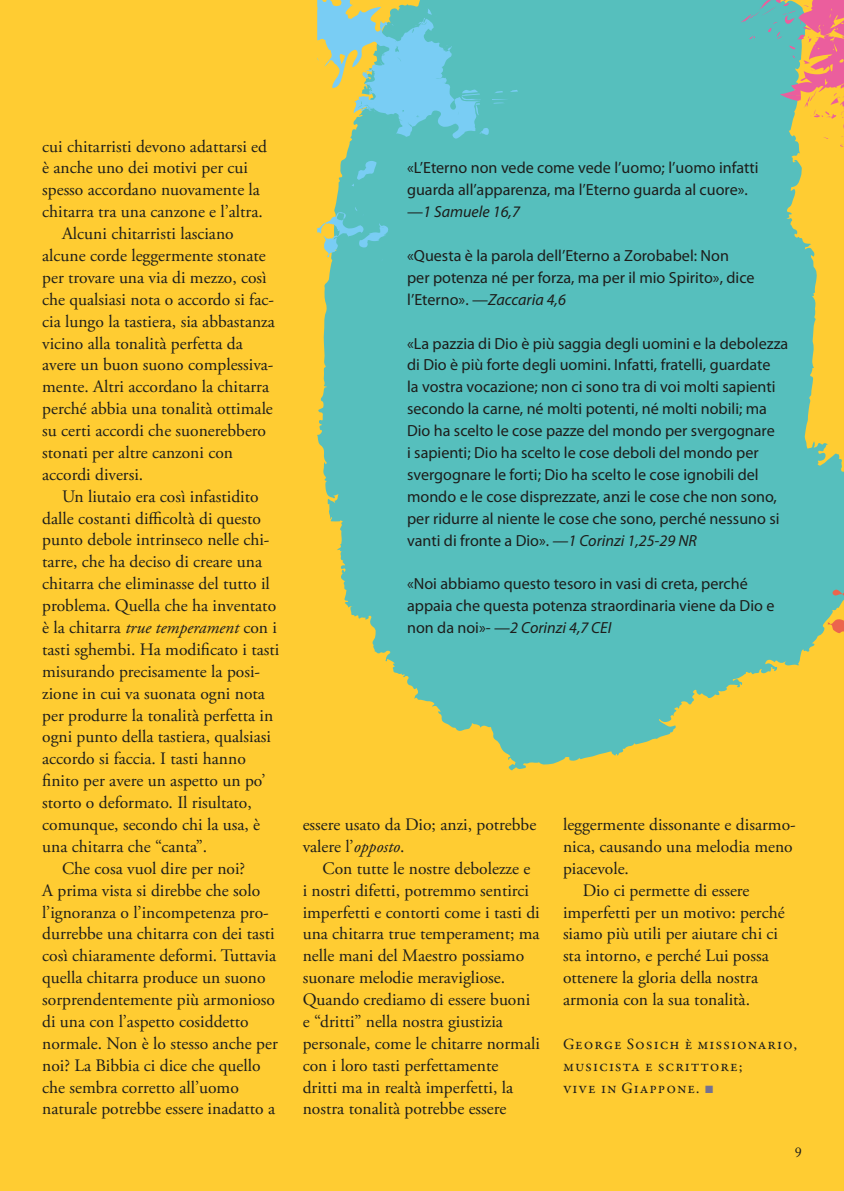
<style>
.page{position:relative;width:844px;height:1191px;background:#fff}
.page>*{position:absolute;margin:0;border:0;box-sizing:border-box;transform-origin:0 0}
.t1{font:17.5px/21.9px "Adobe Garamond Pro";color:#1d1d1b}
.t2{font:16.1px/21.9px "Myriad Pro";color:#1d1d1b}
.t3{font:15.75px/21.9px "Garamond Premr Pro";letter-spacing:.06em;color:#1d1d1b}
.t4{font:14px "Adobe Caslon Pro";color:#1d1d1b}
.s1{font-style:italic}
.s2{font-family:"Arial";color:#747291}
</style>
<div class="page">
<div style="left:0;top:0;width:843px;height:1191px;background:#ffcc32"></div>
<svg style="left:317px;top:0;width:526px;height:770px;background:#6dc0a9"></svg>
<svg style="left:827px;top:529px;width:16px;height:219px;background:#c1c265"></svg>
<svg style="left:317px;top:0;width:201px;height:264px;background:#74c3b5"></svg>
<svg style="left:720px;top:0;width:123px;height:348px;background:#8dbb95"></svg>
<div style="left:0;top:493px;width:25px;height:694px;background:#ffcc32"></div>
<p class="t1" style="left:42px;top:136px;width:226px">cui chitarristi devono adattarsi ed</p>
<p class="t1" style="left:42px;top:158px;width:207px">è anche uno dei motivi per cui</p>
<p class="t1" style="left:42px;top:179px;width:219px">spesso accordano nuovamente la</p>
<p class="t1" style="left:42px;top:201px;width:222px">chitarra tra una canzone e l’altra.</p>
<p class="t1" style="left:62px;top:223px;width:173px">Alcuni chitarristi lasciano</p>
<p class="t1" style="left:42px;top:245px;width:225px">alcune corde leggermente stonate</p>
<p class="t1" style="left:42px;top:267px;width:226px">per trovare una via di mezzo, così</p>
<p class="t1" style="left:42px;top:289px;width:233px">che qualsiasi nota o accordo si fac-</p>
<p class="t1" style="left:42px;top:311px;width:234px">cia lungo la tastiera, sia abbastanza</p>
<p class="t1" style="left:42px;top:333px;width:202px">vicino alla tonalità perfetta da</p>
<p class="t1" style="left:42px;top:354px;width:233px">avere un buon suono complessiva-</p>
<p class="t1" style="left:42px;top:376px;width:228px">mente. Altri accordano la chitarra</p>
<p class="t1" style="left:42px;top:398px;width:232px">perché abbia una tonalità ottimale</p>
<p class="t1" style="left:42px;top:420px;width:225px">su certi accordi che suonerebbero</p>
<p class="t1" style="left:42px;top:442px;width:192px">stonati per altre canzoni con</p>
<p class="t1" style="left:42px;top:464px;width:103px">accordi diversi.</p>
<p class="t1" style="left:62px;top:486px;width:198px">Un liutaio era così infastidito</p>
<p class="t1" style="left:42px;top:508px;width:220px">dalle costanti difficoltà di questo</p>
<p class="t1" style="left:42px;top:529px;width:229px">punto debole intrinseco nelle chi-</p>
<p class="t1" style="left:42px;top:551px;width:221px">tarre, che ha deciso di creare una</p>
<p class="t1" style="left:42px;top:573px;width:229px">chitarra che eliminasse del tutto il</p>
<p class="t1" style="left:42px;top:595px;width:235px">problema. Quella che ha inventato</p>
<p class="t1" style="left:42px;top:617px;width:236px">è la chitarra <span class="s1">true temperament</span> con i</p>
<p class="t1" style="left:42px;top:639px;width:238px">tasti sghembi. Ha modificato i tasti</p>
<p class="t1" style="left:42px;top:661px;width:219px">misurando precisamente la posi-</p>
<p class="t1" style="left:42px;top:683px;width:224px">zione in cui va suonata ogni nota</p>
<p class="t1" style="left:42px;top:704px;width:232px">per produrre la tonalità perfetta in</p>
<p class="t1" style="left:42px;top:726px;width:230px">ogni punto della tastiera, qualsiasi</p>
<p class="t1" style="left:42px;top:748px;width:205px">accordo si faccia. I tasti hanno</p>
<p class="t1" style="left:42px;top:770px;width:225px">finito per avere un aspetto un po’</p>
<p class="t1" style="left:42px;top:792px;width:211px">storto o deformato. Il risultato,</p>
<p class="t1" style="left:42px;top:814px;width:219px">comunque, secondo chi la usa, è</p>
<p class="t1" style="left:42px;top:836px;width:167px">una chitarra che “canta”.</p>
<p class="t1" style="left:62px;top:858px;width:184px">Che cosa vuol dire per noi?</p>
<p class="t1" style="left:42px;top:879px;width:219px">A prima vista si direbbe che solo</p>
<p class="t1" style="left:42px;top:901px;width:228px">l’ignoranza o l’incompetenza pro-</p>
<p class="t1" style="left:42px;top:923px;width:234px">durrebbe una chitarra con dei tasti</p>
<p class="t1" style="left:42px;top:945px;width:235px">così chiaramente deformi. Tuttavia</p>
<p class="t1" style="left:42px;top:967px;width:225px">quella chitarra produce un suono</p>
<p class="t1" style="left:42px;top:989px;width:234px">sorprendentemente più armonioso</p>
<p class="t1" style="left:42px;top:1011px;width:208px">di una con l’aspetto cosiddetto</p>
<p class="t1" style="left:42px;top:1033px;width:237px">normale. Non è lo stesso anche per</p>
<p class="t1" style="left:42px;top:1054px;width:220px">noi? La Bibbia ci dice che quello</p>
<p class="t1" style="left:42px;top:1076px;width:198px">che sembra corretto all’uomo</p>
<p class="t1" style="left:42px;top:1098px;width:234px">naturale potrebbe essere inadatto a</p>
<p class="t2" style="left:407px;top:157px;width:353px">«L’Eterno non vede come vede l’uomo; l’uomo infatti guarda all’apparenza, ma l’Eterno guarda al cuore». —<span class="s1">1 Samuele 16,7</span></p>
<p class="t2" style="left:407px;top:244px;width:349px">«Questa è la parola dell’Eterno a Zorobabel: Non per potenza né per forza, ma per il mio Spirito», dice l’Eterno». —<span class="s1">Zaccaria 4,6</span></p>
<p class="t2" style="left:407px;top:332px;width:382px">«La pazzia di Dio è più saggia degli uomini e la debolezza di Dio è più forte degli uomini. Infatti, fratelli, guardate<br>la vostra vocazione; non ci sono tra di voi molti sapienti secondo la carne, né molti potenti, né molti nobili; ma Dio ha scelto le cose pazze del mondo per svergognare<br>i sapienti; Dio ha scelto le cose deboli del mondo per svergognare le forti; Dio ha scelto le cose ignobili del mondo e le cose disprezzate, anzi le cose che non sono, per ridurre al niente le cose che sono, perché nessuno si vanti di fronte a Dio». <span class="s1">—1 Corinzi 1,25-29 NR</span></p>
<p class="t2" style="left:407px;top:572px;width:369px">«Noi abbiamo questo tesoro in vasi di creta, perché appaia che questa potenza straordinaria viene da Dio e non da noi»- —<span class="s1">2 Corinzi 4,7 CEI</span></p>
<p class="t1" style="left:302px;top:814px;width:235px">essere usato da Dio; anzi, potrebbe valere l’<span class="s1">opposto</span>.</p>
<p class="t1" style="left:302px;top:858px;width:239px;text-indent:20px">Con tutte le nostre debolezze e<br>i nostri difetti, potremmo sentirci imperfetti e contorti come i tasti di una chitarra true temperament; ma nelle mani del Maestro possiamo suonare melodie meravigliose.<br>Quando crediamo di essere buoni e “dritti” nella nostra giustizia personale, come le chitarre normali con i loro tasti perfettamente<br>dritti ma in realtà imperfetti, la nostra tonalità potrebbe essere</p>
<p class="t1" style="left:563px;top:814px;width:234px">leggermente dissonante e disarmo-</p>
<p class="t1" style="left:563px;top:836px;width:231px">nica, causando una melodia meno</p>
<p class="t1" style="left:563px;top:858px;width:67px">piacevole.</p>
<p class="t1" style="left:582px;top:879px;width:168px">Dio ci permette di essere</p>
<p class="t1" style="left:563px;top:901px;width:223px">imperfetti per un motivo: perché</p>
<p class="t1" style="left:563px;top:923px;width:216px">siamo più utili per aiutare chi ci</p>
<p class="t1" style="left:563px;top:945px;width:207px">sta intorno, e perché Lui possa</p>
<p class="t1" style="left:563px;top:967px;width:196px">ottenere la gloria della nostra</p>
<p class="t1" style="left:563px;top:989px;width:188px">armonia con la sua tonalità.</p>
<p class="t3" style="left:563px;top:1033px;width:235px">George Sosich è missionario, musicista e scrittore;<br>vive in Giappone. <span class="s2">■</span></p>
<p class="t4" style="left:794px;top:1144px;width:8px">9</p>
</div>
